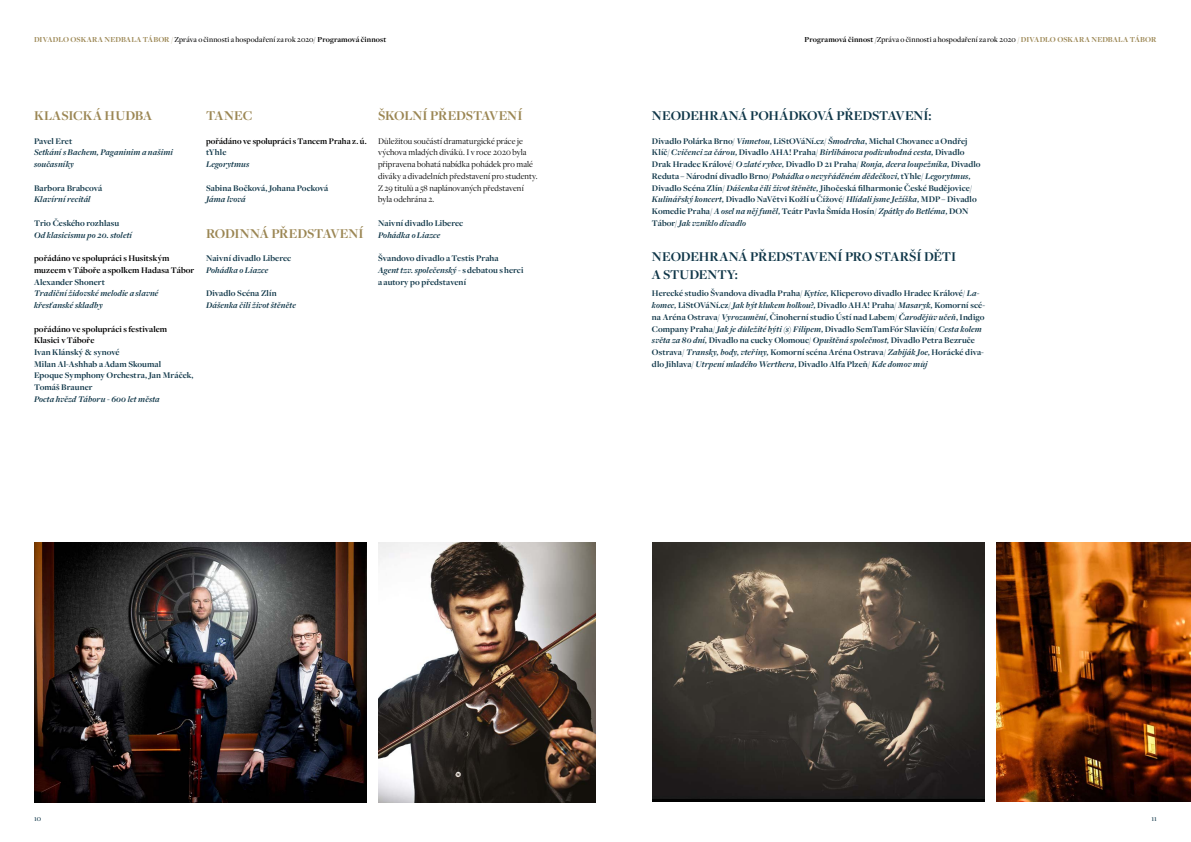
<style>
.page{position:relative;width:1191px;height:842px;background:#fff}
.page>*{position:absolute;margin:0;border:0;box-sizing:border-box;transform-origin:0 0}
.t1{font:700 14px/18px "Freight Disp Pro";letter-spacing:-.01em;color:#0f3648}
.t2{font:700 14px "Freight Disp Pro";letter-spacing:-.01em;color:#9b8653}
.t3{font:700 9px/11.7px "Freight Disp Pro";letter-spacing:.005em;color:#0f3648}
.t4{font:italic 700 9px/11.7px "Freight Disp Pro";letter-spacing:.01em;color:#0f3648}
.t5{font:9px/11.7px "Freight Disp Pro";color:#000}
.t6{font:700 9px/11.7px "Freight Disp Pro";letter-spacing:.01em;color:#000}
.t7{font:500 8px "Freight Disp Pro";letter-spacing:.01em;color:#000}
.t8{font:500 8px "Freight Disp Pro";color:#0f3648}
.s1{font-weight:700;color:#9b8653}
.s2{color:#9b8653}
.s3{font-weight:700}
.s4{font-style:italic}
</style>
<div class="page">
<img style="left:378px;top:543px;width:217px;height:259px">
<img style="left:34px;top:543px;width:333px;height:259px">
<img style="left:652px;top:543px;width:333px;height:258px">
<img style="left:996px;top:543px;width:195px;height:258px">
<p class="t7" style="left:34px;top:34px;width:354px"><span class="s1">DIVADLO OSKARA NEDBALA TÁBOR</span> <span class="s2">/</span> Zpráva o činnosti a hospodaření za rok 2020/ <span class="s3">Programová činnost</span></p>
<p class="t7" style="left:804px;top:34px;width:353px"><span class="s3">Programová činnost</span>/Zpráva o činnosti a hospodaření za rok 2020 <span class="s2">/</span> <span class="s1">DIVADLO OSKARA NEDBALA TÁBOR</span></p>
<h1 class="t2" style="left:34px;top:107px;width:120px">KLASICKÁ HUDBA</h1>
<p class="t3" style="left:34px;top:135px;width:40px">Pavel Eret</p>
<p class="t4" style="left:34px;top:146px;width:140px">Setkání s Bachem, Paganinim a našimi současníky</p>
<p class="t3" style="left:34px;top:182px;width:70px">Barbora Brabcová</p>
<p class="t4" style="left:34px;top:193px;width:58px">Klavírní recitál</p>
<p class="t3" style="left:34px;top:217px;width:87px">Trio Českého rozhlasu</p>
<p class="t4" style="left:34px;top:229px;width:100px">Od klasicismu po 20. století</p>
<p class="t6" style="left:34px;top:252px;width:162px">pořádáno ve spolupráci s Husitským muzeem v Táboře a spolkem Hadasa Tábor</p>
<p class="t3" style="left:34px;top:276px;width:72px">Alexander Shonert</p>
<p class="t4" style="left:34px;top:287px;width:126px">Tradiční židovské melodie a slavné křesťanské skladby</p>
<p class="t6" style="left:34px;top:323px;width:135px">pořádáno ve spolupráci s festivalem<br>Klasici v Táboře</p>
<p class="t3" style="left:34px;top:346px;width:161px">Ivan Klánský &amp; synové<br>Milan Al-Ashhab a Adam Skoumal<br>Epoque Symphony Orchestra, Jan Mráček,<br>Tomáš Brauner</p>
<p class="t4" style="left:34px;top:393px;width:127px">Pocta hvězd Táboru - 600 let města</p>
<h1 class="t2" style="left:206px;top:107px;width:48px">TANEC</h1>
<p class="t6" style="left:206px;top:135px;width:162px">pořádáno ve spolupráci s Tancem Praha z. ú.</p>
<p class="t3" style="left:206px;top:147px;width:22px">tYhle</p>
<p class="t4" style="left:206px;top:158px;width:45px">Legorytmus</p>
<p class="t3" style="left:206px;top:182px;width:124px">Sabina Bočková, Johana Pocková</p>
<p class="t4" style="left:206px;top:193px;width:41px">Jáma lvová</p>
<h1 class="t2" style="left:206px;top:224px;width:159px">RODINNÁ PŘEDSTAVENÍ</h1>
<p class="t3" style="left:206px;top:252px;width:87px">Naivní divadlo Liberec</p>
<p class="t4" style="left:206px;top:264px;width:64px">Pohádka o Liazce</p>
<p class="t3" style="left:206px;top:287px;width:72px">Divadlo Scéna Zlín</p>
<p class="t4" style="left:206px;top:299px;width:91px">Dášenka čili život štěněte</p>
<h1 class="t2" style="left:378px;top:107px;width:146px">ŠKOLNÍ PŘEDSTAVENÍ</h1>
<p class="t5" style="left:378px;top:135px;width:161px">Důležitou součástí dramaturgické práce je výchova mladých diváků. I v roce 2020 byla připravena bohatá nabídka pohádek pro malé diváky a divadelních představení pro studenty.<br>Z 29 titulů a 58 naplánovaných představení byla odehrána 2.</p>
<p class="t3" style="left:378px;top:217px;width:87px">Naivní divadlo Liberec</p>
<p class="t4" style="left:378px;top:229px;width:64px">Pohádka o Liazce</p>
<p class="t3" style="left:378px;top:252px;width:147px">Švandovo divadlo a Testis Praha<br><span class="s4">Agent tzv. společenský -</span> s debatou s herci a autory po představení</p>
<h1 class="t1" style="left:652px;top:106px;width:281px">NEODEHRANÁ POHÁDKOVÁ PŘEDSTAVENÍ:</h1>
<p class="t3" style="left:652px;top:135px;width:330px">Divadlo Polárka Brno/ <span class="s4">Vinnetou,</span> LiStOVáNí.cz/ <span class="s4">Šmodrcha</span>, Michal Chovanec a Ondřej Klíč/ <span class="s4">Cvičenci za čárou,</span> Divadlo AHA! Praha/ <span class="s4">Birlibánova podivuhodná cesta,</span> Divadlo Drak Hradec Králové/ <span class="s4">O zlaté rybce,</span> Divadlo D 21 Praha/ <span class="s4">Ronja, dcera loupežníka,</span> Divadlo Reduta – Národní divadlo Brno<span class="s4">/ Pohádka o nevyřáděném dědečkovi,</span> tYhle/ <span class="s4">Legorytmus, </span>Divadlo Scéna Zlín/ <span class="s4">Dášenka čili život štěněte,</span> Jihočeská filharmonie České Budějovice/ <span class="s4">Kulinářský koncert,</span> Divadlo NaVětvi Kožlí u Čížové/ <span class="s4">Hlídali jsme Ježíška,</span> MDP – Divadlo Komedie Praha/ <span class="s4">A osel na něj funěl,</span> Teátr Pavla Šmída Hosín/ <span class="s4">Zpátky do Betléma,</span> DON Tábor/ <span class="s4">Jak vzniklo divadlo</span></p>
<h1 class="t1" style="left:652px;top:247px;width:306px">NEODEHRANÁ PŘEDSTAVENÍ PRO STARŠÍ DĚTI<br>A STUDENTY:</h1>
<p class="t3" style="left:652px;top:287px;width:334px">Herecké studio Švandova divadla Praha/ <span class="s4">Kytice,</span> Klicperovo divadlo Hradec Králové/ <span class="s4">La&shy;komec,</span> LiStOVáNí.cz/ <span class="s4">Jak být klukem holkou?,</span> Divadlo AHA! Praha/ <span class="s4">Masaryk,</span> Komorní scé&shy;na Aréna Ostrava/ <span class="s4">Vyrozumění,</span> Činoherní studio Ústí nad Labem/ <span class="s4">Čarodějův učeň</span>, Indigo Company Praha/ <span class="s4">Jak je důležité býti (s) Filipem,</span> Divadlo SemTamFór Slavičín/ <span class="s4">Cesta kolem světa za 80 dní,</span> Divadlo na cucky Olomouc/ <span class="s4">Opuštěná společnost,</span> Divadlo Petra Bezruče Ostrava/ <span class="s4">Transky, body, vteřiny,</span> Komorní scéna Aréna Ostrava/ <span class="s4">Zabiják Joe,</span> Horácké diva&shy;dlo Jihlava/ <span class="s4">Utrpení mladého Werthera,</span> Divadlo Alfa Plzeň/ <span class="s4">Kde domov můj</span></p>
<p class="t8" style="left:34px;top:814px;width:9px">10</p>
<p class="t8" style="left:1151px;top:814px;width:7px">11</p>
</div>
